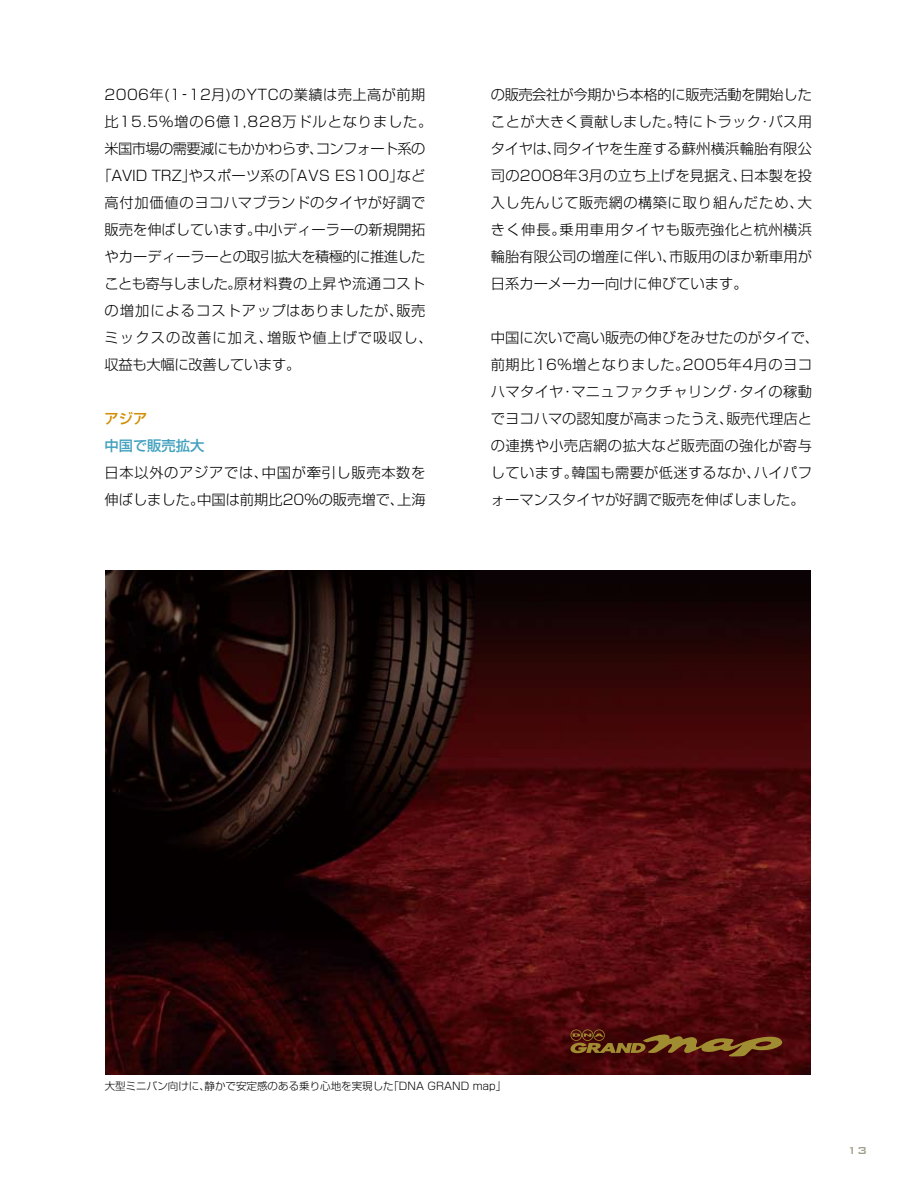
<style>
.page{position:relative;width:919px;height:1191px;background:#fff}
.page>*{position:absolute;margin:0;border:0;box-sizing:border-box;transform-origin:0 0}
.t1{font:14.25px/27px "Shin Go Pro Light 90 pv RKSJ H";letter-spacing:.015em;color:#000;text-align:justify}
.t2{font:14.25px/27px "Shin Go Pro Light 90 pv RKSJ H";letter-spacing:.05em;color:#000}
.t3{font:14.25px "Shin Go Pro Light 90 pv RKSJ H";letter-spacing:.035em;color:#000}
.t4{font:14.25px "Shin Go Pro Light 90 pv RKSJ H";letter-spacing:.06em;color:#000}
.t5{font:14.25px "Shin Go Pro Light 90 pv RKSJ H";letter-spacing:-.045em;color:#000}
.t6{font:14.25px "Shin Go Pro Light 90 pv RKSJ H";letter-spacing:-.035em;color:#000}
.t7{font:14.25px "Shin Go Pro Light 90 pv RKSJ H";letter-spacing:.07em;color:#000}
.t8{font:14.25px "Shin Go Pro Light 90 pv RKSJ H";letter-spacing:-.02em;color:#000}
.t9{font:14.25px "Shin Go Pro Medium 90 pv RKSJ H";color:#42a1be}
.t10{font:14.25px "Shin Go Pro Medium 90 pv RKSJ H";color:#d18e04}
.t11{font:500 13.5px "Bank Gothic";color:#9f9d89}
.t12{font:10.5px "Shin Go Pro Light 90 pv RKSJ H";color:#000}
</style>
<div class="page">
<svg style="left:105px;top:570px;width:706px;height:505px;background:#320909"></svg>
<p class="t1" style="left:104px;top:79px;width:322px">2006年(1‐12月)のYTCの業績は売上高が前期</p>
<p class="t4" style="left:104px;top:110px;width:329px">比15.5%増の6億1,828万ドルとなりました。</p>
<p class="t5" style="left:104px;top:137px;width:322px">米国市場の需要減にもかかわらず、コンフォート系の</p>
<p class="t1" style="left:97px;top:160px;width:329px">「AVID TRZ」やスポーツ系の「AVS ES100」など</p>
<p class="t1" style="left:104px;top:187px;width:322px">高付加価値のヨコハマブランドのタイヤが好調で</p>
<p class="t1" style="left:104px;top:214px;width:322px">販売を伸ばしています。中小ディーラーの新規開拓</p>
<p class="t6" style="left:104px;top:245px;width:322px">やカーディーラーとの取引拡大を積極的に推進した</p>
<p class="t3" style="left:104px;top:272px;width:322px">ことも寄与しました。原材料費の上昇や流通コスト</p>
<p class="t3" style="left:104px;top:299px;width:322px">の増加によるコストアップはありましたが、販売</p>
<p class="t7" style="left:104px;top:326px;width:330px">ミックスの改善に加え、増販や値上げで吸収し、</p>
<p class="t8" style="left:104px;top:353px;width:197px">収益も大幅に改善しています。</p>
<p class="t10" style="left:104px;top:407px;width:44px">アジア</p>
<p class="t9" style="left:104px;top:434px;width:101px">中国で販売拡大</p>
<p class="t2" style="left:104px;top:457px;width:322px">日本以外のアジアでは、中国が牽引し販売本数を伸ばしました。中国は前期比20％の販売増で、上海</p>
<p class="t1" style="left:491px;top:79px;width:322px">の販売会社が今期から本格的に販売活動を開始したことが大きく貢献しました。特にトラック・バス用タイヤは、同タイヤを生産する蘇州横浜輪胎有限公司の2008年3月の立ち上げを見据え、日本製を投入し先んじて販売網の構築に取り組んだため、大きく伸長。乗用車用タイヤも販売強化と杭州横浜輪胎有限公司の増産に伴い、市販用のほか新車用が日系カーメーカー向けに伸びています。</p>
<p class="t1" style="left:491px;top:322px;width:330px;text-align:left">中国に次いで高い販売の伸びをみせたのがタイで、前期比16％増となりました。2005年4月のヨコハマタイヤ・マニュファクチャリング・タイの稼動でヨコハマの認知度が高まったうえ、販売代理店との連携や小売店網の拡大など販売面の強化が寄与しています。韓国も需要が低迷するなか、ハイパフォーマンスタイヤが好調で販売を伸ばしました。</p>
<p class="t12" style="left:105px;top:1077px;width:403px">大型ミニバン向けに、静かで安定感のある乗り心地を実現した「DNA GRAND map」</p>
<p class="t11" style="left:846px;top:1143px;width:22px">13</p>
</div>
